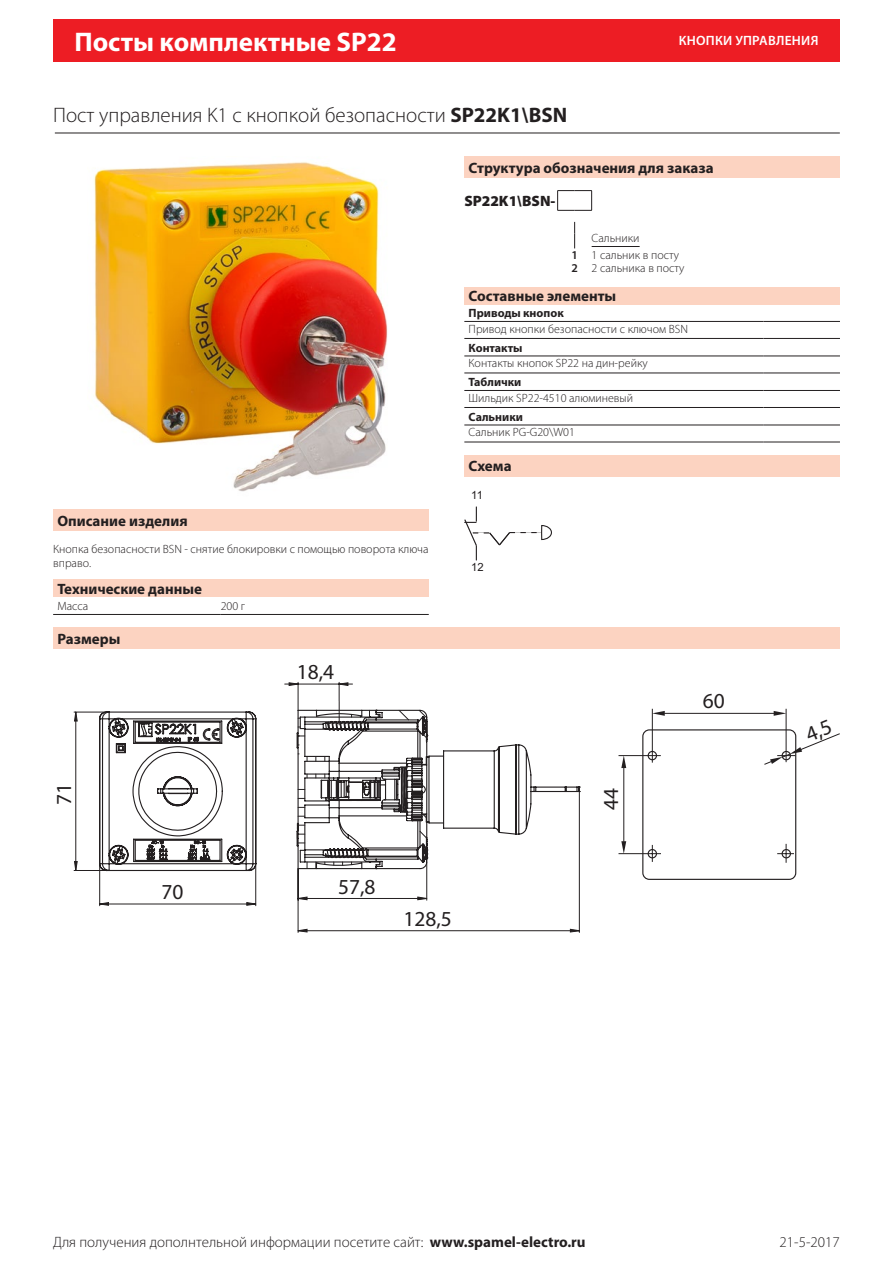
<style>
.page{position:relative;width:893px;height:1263px;background:#fff}
.page>*{position:absolute;margin:0;border:0;box-sizing:border-box;transform-origin:0 0}
.t1{font:700 27px "Myriad Pro";color:#fff}
.Cecha_Wymiary{font:21.45px "Myriad Pro";color:#231f20}
.t2{font:300 21px "Myriad Pro";color:#231f20}
.Überschrift{font:700 15px "Myriad Pro";color:#231f20}
.t3{font:300 15px "Myriad Pro";color:#231f20}
.TS_Bestellschlüssel{font:900 15px "Myriad Pro";color:#231f20}
.t4{font:600 13.5px "Myriad Pro";letter-spacing:.02em;color:#fff}
.Tabellenkörper{font:300 12px "Myriad Pro";color:#231f20}
.Text_normal_block{font:300 12px/14.4px "Myriad Pro";color:#231f20}
.Text_SubHeader{font:700 12px "Myriad Pro";color:#231f20}
.TS_links{font:300 12px "Myriad Pro";color:#231f20}
.TS_links_unterstrich{font:300 12px "Myriad Pro";color:#231f20}
.TS_fett_zentriert{font:600 12px "Myriad Pro";color:#231f20}
.Cecha_schemat_napedu{font:11.25px "Arial";color:#231f20}
.s1{font-weight:700}
</style>
<div class="page">
<div style="left:53px;top:19px;width:787px;height:43px;background:#ed1d24"></div>
<img style="left:94px;top:162px;width:294px;height:330px">
<div style="left:53px;top:580px;width:376px;height:17px;background:#fcd3c1"></div>
<hr style="left:53px;top:614px;width:168px;height:1px;background:#231f20">
<hr style="left:221px;top:614px;width:208px;height:1px;background:#231f20">
<div style="left:464px;top:156px;width:376px;height:22px;background:#fcd3c1"></div>
<svg style="left:557px;top:190px;width:35px;height:21px"></svg>
<svg style="left:574px;top:222px;width:1px;height:26px"></svg>
<hr style="left:592px;top:246px;width:48px;height:1px;background:#231f20">
<div style="left:53px;top:627px;width:787px;height:22px;background:#fcd3c1"></div>
<svg style="left:74px;top:711px;width:183px;height:195px"></svg>
<hr style="left:579px;top:792px;width:1px;height:140px;background:#231f20">
<svg style="left:297px;top:870px;width:282px;height:62px"></svg>
<svg style="left:428px;top:735px;width:152px;height:135px"></svg>
<div style="left:642px;top:729px;width:154px;height:151px;border:1px solid #231f20;border-radius:6px"></div>
<hr style="left:618px;top:755px;width:43px;height:1px;background:#231f20">
<hr style="left:652px;top:709px;width:1px;height:54px;background:#231f20">
<hr style="left:786px;top:709px;width:1px;height:53px;background:#231f20">
<hr style="left:618px;top:853px;width:43px;height:1px;background:#231f20">
<hr style="left:623px;top:767px;width:1px;height:75px;background:#231f20">
<svg style="left:621px;top:755px;width:5px;height:13px"></svg>
<svg style="left:621px;top:841px;width:5px;height:13px"></svg>
<svg style="left:285px;top:682px;width:143px;height:188px"></svg>
<div style="left:464px;top:455px;width:376px;height:21px;background:#fcd3c1"></div>
<svg style="left:464px;top:507px;width:88px;height:53px"></svg>
<hr style="left:55px;top:133px;width:785px;height:1px;background:#231f20">
<div style="left:53px;top:509px;width:376px;height:22px;background:#fcd3c1"></div>
<div style="left:464px;top:287px;width:376px;height:17px;background:#fcd3c1"></div>
<hr style="left:763px;top:321px;width:77px;height:1px;background:#231f20">
<hr style="left:763px;top:338px;width:77px;height:1px;background:#231f20">
<hr style="left:763px;top:356px;width:77px;height:1px;background:#231f20">
<hr style="left:763px;top:373px;width:77px;height:1px;background:#231f20">
<hr style="left:763px;top:390px;width:77px;height:1px;background:#231f20">
<hr style="left:763px;top:407px;width:77px;height:1px;background:#231f20">
<hr style="left:763px;top:425px;width:77px;height:1px;background:#231f20">
<hr style="left:464px;top:442px;width:299px;height:1px;background:#231f20">
<hr style="left:763px;top:442px;width:77px;height:1px;background:#231f20">
<hr style="left:464px;top:321px;width:299px;height:1px;background:#231f20">
<hr style="left:464px;top:338px;width:299px;height:1px;background:#231f20">
<hr style="left:464px;top:356px;width:299px;height:1px;background:#231f20">
<hr style="left:464px;top:373px;width:299px;height:1px;background:#231f20">
<hr style="left:464px;top:390px;width:299px;height:1px;background:#231f20">
<hr style="left:464px;top:407px;width:299px;height:1px;background:#231f20">
<hr style="left:464px;top:425px;width:299px;height:1px;background:#231f20">
<svg style="left:647px;top:711px;width:193px;height:152px"></svg>
<h1 class="t1" style="left:74px;top:24px;width:324px">Посты комплектные SP22</h1>
<p class="t4" style="left:679px;top:32px;width:141px">КНОПКИ УПРАВЛЕНИЯ</p>
<p class="t2" style="left:53px;top:104px;width:516px">Пост управления K1 с кнопкой безопасности <span class="s1">SP22K1\BSN</span></p>
<p class="Überschrift" style="left:469px;top:158px;width:247px">Структура обозначения для заказа</p>
<p class="TS_Bestellschlüssel" style="left:464px;top:191px;width:93px">SP22K1\BSN-</p>
<p class="TS_links_unterstrich" style="left:592px;top:232px;width:49px">Сальники</p>
<p class="TS_fett_zentriert" style="left:571px;top:247px;width:8px">1</p>
<p class="TS_links" style="left:592px;top:248px;width:89px">1 сальник в посту</p>
<p class="TS_fett_zentriert" style="left:571px;top:260px;width:8px">2</p>
<p class="TS_links" style="left:592px;top:261px;width:94px">2 сальника в посту</p>
<p class="Überschrift" style="left:469px;top:286px;width:149px">Составные элементы</p>
<p class="Text_SubHeader" style="left:469px;top:305px;width:97px">Приводы кнопок</p>
<p class="Tabellenkörper" style="left:469px;top:322px;width:221px">Привод кнопки безопасности с ключом BSN</p>
<p class="Text_SubHeader" style="left:469px;top:340px;width:55px">Контакты</p>
<p class="Tabellenkörper" style="left:469px;top:356px;width:181px">Контакты кнопок SP22 на дин-рейку</p>
<p class="Text_SubHeader" style="left:469px;top:374px;width:54px">Таблички</p>
<p class="Tabellenkörper" style="left:469px;top:391px;width:166px">Шильдик SP22-4510 алюминевый</p>
<p class="Text_SubHeader" style="left:469px;top:409px;width:56px">Сальники</p>
<p class="Tabellenkörper" style="left:469px;top:425px;width:108px">Сальник PG-G20\W01</p>
<p class="Überschrift" style="left:57px;top:511px;width:132px">Описание изделия</p>
<p class="Text_normal_block" style="left:53px;top:542px;width:377px">Кнопка безопасности BSN - снятие блокировки с помощью поворота ключа вправо.</p>
<p class="Überschrift" style="left:57px;top:579px;width:146px">Технические данные</p>
<p class="Tabellenkörper" style="left:57px;top:600px;width:32px">Масса</p>
<p class="Tabellenkörper" style="left:221px;top:600px;width:26px">200 г</p>
<p class="Überschrift" style="left:57px;top:629px;width:64px">Размеры</p>
<p class="Cecha_Wymiary" style="left:297px;top:659px;width:39px">18,4</p>
<p class="Überschrift" style="left:469px;top:456px;width:44px">Схема</p>
<p class="Cecha_schemat_napedu" style="left:471px;top:487px;width:13px">11</p>
<p class="Cecha_schemat_napedu" style="left:471px;top:559px;width:14px">12</p>
<p class="Cecha_Wymiary" style="left:51px;top:805px;width:23px;rotate:-90deg">71</p>
<p class="Cecha_Wymiary" style="left:161px;top:879px;width:23px">70</p>
<p class="Cecha_Wymiary" style="left:338px;top:873px;width:39px">57,8</p>
<p class="Cecha_Wymiary" style="left:403px;top:905px;width:50px">128,5</p>
<p class="Cecha_Wymiary" style="left:598px;top:810px;width:23px;rotate:-90deg">44</p>
<p class="Cecha_Wymiary" style="left:703px;top:687px;width:23px">60</p>
<p class="t3" style="left:53px;top:1234px;width:534px">Для получения дополнтельной информации посетите сайт: <span class="s1">www.spamel-electro.ru</span></p>
<p class="t3" style="left:780px;top:1234px;width:62px">21-5-2017</p>
</div>
